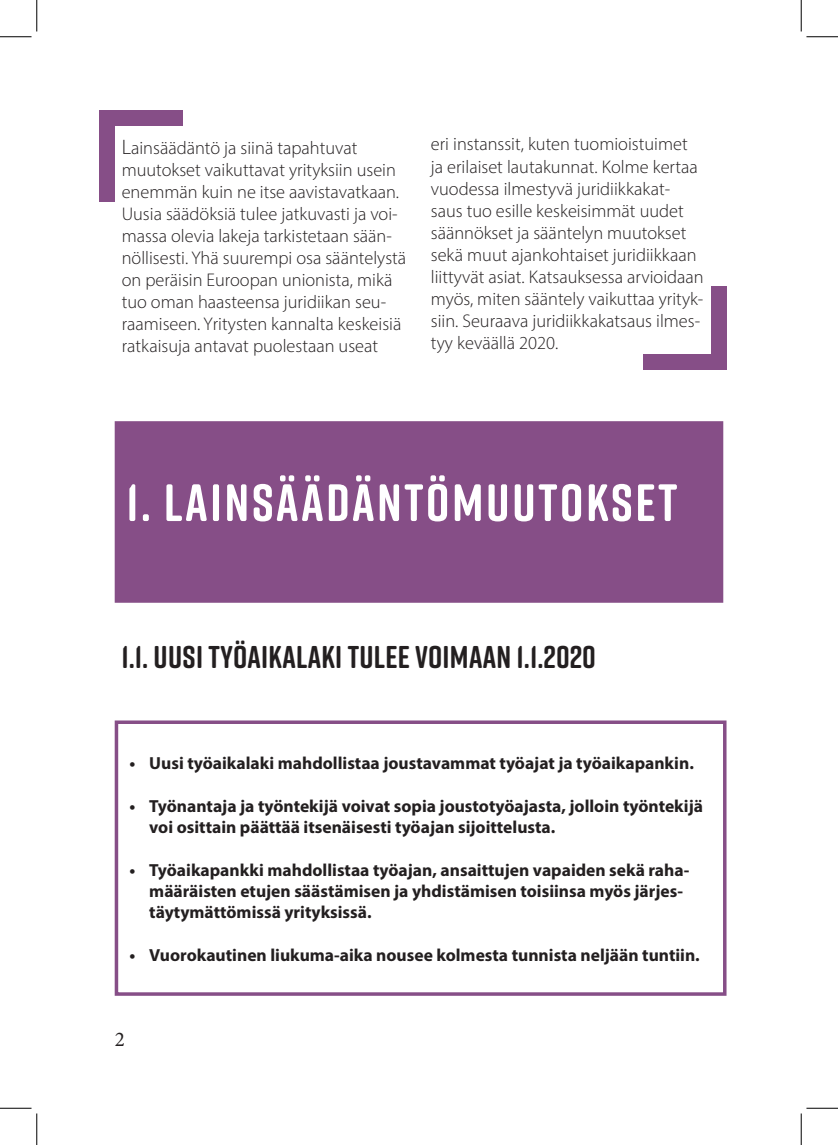
<style>
.page{position:relative;width:838px;height:1145px;background:#fff}
.page>*{position:absolute;margin:0;border:0;box-sizing:border-box;transform-origin:0 0}
.Iso_otsikko{font:700 52.5px "Rift Soft";letter-spacing:.05em;color:#fff}
.Väliotsikko_1{font:700 31.5px "Rift Soft";letter-spacing:.01em;color:#231f20}
.t1{font:21px "Minion Pro";color:#231f20}
.Leipis{font:300 18.38px/22.1px "Myriad Pro";color:#231f20}
.t2{font:700 17.5px/21px "Myriad Pro";color:#231f20}
.s1{font-size:21px}
</style>
<div class="page">
<div style="left:115px;top:421px;width:608px;height:182px;background:#864e87"></div>
<div style="left:115px;top:720px;width:611px;height:276px;border:4px solid #864e87"></div>
<div style="left:99px;top:110px;width:84px;height:16px;background:#864e87"></div>
<div style="left:99px;top:118px;width:16px;height:84px;background:#864e87"></div>
<div style="left:711px;top:286px;width:15px;height:84px;background:#864e87"></div>
<div style="left:642px;top:355px;width:84px;height:15px;background:#864e87"></div>
<hr style="left:0;top:36px;width:32px;height:1px;background:#000">
<hr style="left:806px;top:36px;width:31px;height:1px;background:#000">
<hr style="left:0;top:1108px;width:32px;height:1px;background:#000">
<hr style="left:806px;top:1108px;width:31px;height:1px;background:#000">
<hr style="left:36px;top:0;width:1px;height:31px;background:#000">
<hr style="left:36px;top:1113px;width:1px;height:32px;background:#000">
<hr style="left:800px;top:0;width:1px;height:31px;background:#000">
<hr style="left:800px;top:1113px;width:1px;height:32px;background:#000">
<p class="Leipis" style="left:122px;top:136px;width:286px"><span class="s1">L</span>ainsäädäntö ja siinä tapahtuvat muutokset vaikuttavat yrityksiin usein enemmän kuin ne itse aavistavatkaan.<br>Uusia säädöksiä tulee jatkuvasti ja voi&shy;massa olevia lakeja tarkistetaan sään&shy;nöllisesti. Yhä suurempi osa sääntelystä on peräisin Euroopan unionista, mikä tuo oman haasteensa juridiikan seu&shy;raamiseen. Yritysten kannalta keskeisiä ratkaisuja antavat puolestaan useat</p>
<p class="Leipis" style="left:431px;top:133px;width:274px">eri instanssit, kuten tuomioistuimet ja erilaiset lautakunnat. Kolme kertaa vuodessa ilmestyvä juridiikkakat&shy;saus tuo esille keskeisimmät uudet säännökset ja sääntelyn muutokset sekä muut ajankohtaiset juridiikkaan liittyvät asiat. Katsauksessa arvioidaan myös, miten sääntely vaikuttaa yrityk&shy;siin. Seuraava juridiikkakatsaus ilmes&shy;tyy keväällä 2020.</p>
<p class="Iso_otsikko" style="left:126px;top:465px;width:552px">1. LAINSÄÄDÄNTÖMUUTOKSET</p>
<p class="Väliotsikko_1" style="left:121px;top:634px;width:476px">1.1. UUSI TYÖAIKALAKI TULEE VOIMAAN 1.1.2020</p>
<p class="t2" style="left:129px;top:752px;width:566px">• Uusi työaikalaki mahdollistaa joustavammat työajat ja työaikapankin.</p>
<p class="t2" style="left:149px;top:795px;width:555px;text-indent:-20px">• Työnantaja ja työntekijä voivat sopia joustotyöajasta, jolloin työntekijä voi osittain päättää itsenäisesti työajan sijoittelusta.</p>
<p class="t2" style="left:149px;top:859px;width:541px;text-indent:-20px">• Työaikapankki mahdollistaa työajan, ansaittujen vapaiden sekä raha&shy;määräisten etujen säästämisen ja yhdistämisen toisiinsa myös järjes&shy;täytymättömissä yrityksissä.</p>
<p class="t2" style="left:129px;top:944px;width:572px">• Vuorokautinen liukuma-aika nousee kolmesta tunnista neljään tuntiin.</p>
<p class="t1" style="left:115px;top:1025px;width:12px">2</p>
</div>
